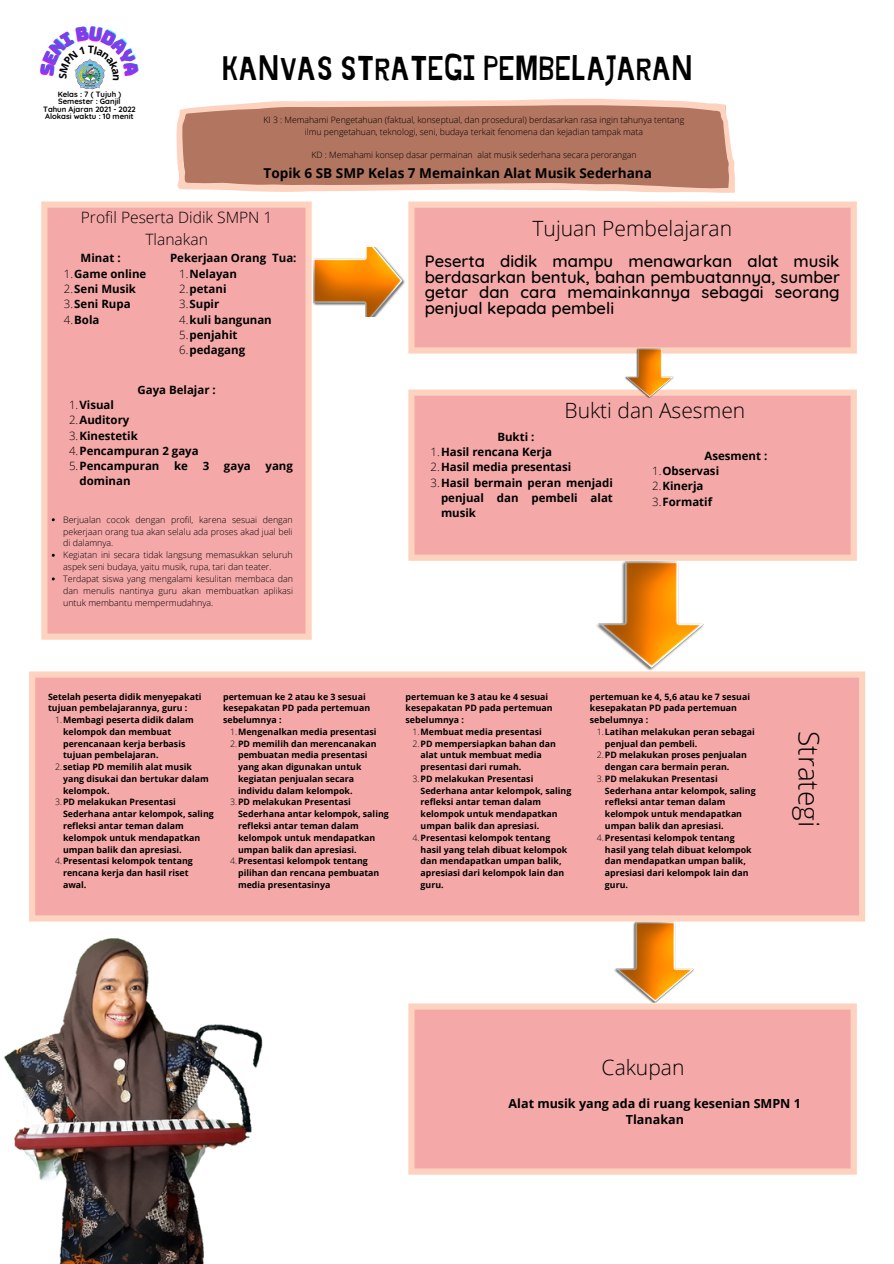
<style>
.page{position:relative;width:894px;height:1264px;background:#fff}
.page>*{position:absolute;margin:0;border:0;box-sizing:border-box;transform-origin:0 0}
.t1{font:34.2px "Jingleberry";color:#000}
.t2{font:300 28.05px "Open Sans";color:#000}
.t3{font:300 21px "Open Sans";color:#000}
.t4{font:500 16.65px/15.8px "Quicksand";color:#000;text-align:justify}
.t5{font:300 15.6px/21.8px "Open Sans";color:#000;text-align:center}
.t6{font:700 13.65px "Open Sans";color:#000}
.t7{font:700 12.6px/16.6px "Open Sans";color:#000;text-align:center}
.t8{font:700 11.4px/15.3px "Open Sans";color:#000;text-align:justify}
.t9{font:700 8.85px/11.7px "Open Sans";color:#000}
.t10{font:300 8.85px/11.9px "Open Sans";color:#000;text-align:justify}
.t11{font:300 8.7px/11.6px "Open Sans";color:#000;text-align:center}
.t12{font:700 7.65px "Quicksand";color:#000}
.s1{font-weight:300}
</style>
<div class="page">
<img style="left:4px;top:921px;width:308px;height:342px">
<svg style="left:41px;top:201px;width:270px;height:438px;background:#f4aba9"></svg>
<svg style="left:176px;top:99px;width:559px;height:94px;background:#c18a77"></svg>
<svg style="left:408px;top:201px;width:448px;height:152px;background:#f4aeab"></svg>
<svg style="left:408px;top:389px;width:448px;height:172px;background:#f4adaa"></svg>
<div style="left:29px;top:671px;width:835px;height:250px;background:#f4a9a8"></div>
<svg style="left:408px;top:1003px;width:448px;height:171px;background:#f4adaa"></svg>
<img style="left:313px;top:248px;width:92px;height:68px">
<img style="left:624px;top:348px;width:49px;height:50px">
<img style="left:596px;top:561px;width:108px;height:110px">
<img style="left:613px;top:921px;width:81px;height:81px">
<img style="left:77px;top:80px;width:26px;height:9px">
<svg style="left:74px;top:58px;width:32px;height:22px"></svg>
<p class="t12" style="left:58px;top:89px;width:65px">Kelas : 7 ( Tujuh )</p>
<p class="t12" style="left:58px;top:96px;width:64px">Semester : Ganjil</p>
<p class="t12" style="left:43px;top:104px;width:94px">Tahun Ajaran 2021 - 2022</p>
<p class="t12" style="left:45px;top:111px;width:90px">Alokasi waktu : 10 menit</p>
<p class="t1" style="left:222px;top:53px;width:472px">KANVAS STRATEGI PEMBELAJARAN</p>
<p class="t11" style="left:263px;top:114px;width:422px">KI 3 : Memahami Pengetahuan (faktual, konseptual, dan prosedural) berdasarkan rasa ingin tahunya tentang ilmu pengetahuan, teknologi, seni, budaya terkait fenomena dan kejadian tampak mata</p>
<p class="t11" style="left:311px;top:149px;width:326px">KD : Memahami konsep dasar permainan alat musik sederhana secara perorangan</p>
<p class="t6" style="left:263px;top:163px;width:390px">Topik 6 SB SMP Kelas 7 Memainkan Alat Musik Sederhana</p>
<p class="t5" style="left:81px;top:206px;width:193px">Profil Peserta Didik SMPN 1<br>Tlanakan</p>
<p class="t8" style="left:64px;top:265px;width:84px"><span class="s1">1.</span>Game online</p>
<p class="t8" style="left:64px;top:281px;width:74px"><span class="s1">2.</span>Seni Musik</p>
<p class="t8" style="left:64px;top:296px;width:68px"><span class="s1">3.</span>Seni Rupa</p>
<p class="t8" style="left:64px;top:311px;width:37px"><span class="s1">4.</span>Bola</p>
<p class="t3" style="left:532px;top:214px;width:201px">Tujuan Pembelajaran</p>
<p class="t4" style="left:424px;top:253px;width:416px">Peserta didik mampu menawarkan alat musik berdasarkan bentuk, bahan pembuatannya, sumber getar dan cara memainkannya sebagai seorang penjual kepada pembeli</p>
<p class="t8" style="left:81px;top:250px;width:41px">Minat :</p>
<p class="t8" style="left:170px;top:250px;width:128px">Pekerjaan Orang Tua:</p>
<p class="t8" style="left:179px;top:265px;width:59px"><span class="s1">1.</span>Nelayan</p>
<p class="t8" style="left:179px;top:281px;width:49px"><span class="s1">2.</span>petani</p>
<p class="t8" style="left:179px;top:296px;width:42px"><span class="s1">3.</span>Supir</p>
<p class="t8" style="left:179px;top:311px;width:94px"><span class="s1">4.</span>kuli bangunan</p>
<p class="t8" style="left:179px;top:327px;width:60px"><span class="s1">5.</span>penjahit</p>
<p class="t8" style="left:179px;top:342px;width:67px"><span class="s1">6.</span>pedagang</p>
<p class="t8" style="left:137px;top:381px;width:80px">Gaya Belajar :</p>
<p class="t8" style="left:69px;top:397px;width:46px"><span class="s1">1.</span>Visual</p>
<p class="t8" style="left:69px;top:412px;width:62px"><span class="s1">2.</span>Auditory</p>
<p class="t8" style="left:69px;top:427px;width:70px"><span class="s1">3.</span>Kinestetik</p>
<p class="t8" style="left:69px;top:443px;width:131px"><span class="s1">4.</span>Pencampuran 2 gaya</p>
<p class="t8" style="left:69px;top:458px;width:92px"><span class="s1">5.</span>Pencampuran</p>
<p class="t8" style="left:174px;top:458px;width:15px">ke</p>
<p class="t8" style="left:203px;top:458px;width:8px">3</p>
<p class="t8" style="left:224px;top:458px;width:28px">gaya</p>
<p class="t8" style="left:265px;top:458px;width:29px">yang</p>
<p class="t8" style="left:79px;top:473px;width:53px">dominan</p>
<p class="t10" style="left:63px;top:513px;width:231px">Berjualan cocok dengan profil, karena sesuai dengan pekerjaan orang tua akan selalu ada proses akad jual beli di dalamnya.</p>
<p class="t10" style="left:63px;top:549px;width:231px">Kegiatan ini secara tidak langsung memasukkan seluruh aspek seni budaya, yaitu musik, rupa, tari dan teater.</p>
<p class="t10" style="left:63px;top:572px;width:231px">Terdapat siswa yang mengalami kesulitan membaca dan dan menulis nantinya guru akan membuatkan aplikasi untuk membantu mempermudahnya.</p>
<p class="t8" style="left:497px;top:428px;width:39px">Bukti :</p>
<p class="t3" style="left:564px;top:396px;width:182px">Bukti dan Asesmen</p>
<p class="t8" style="left:430px;top:444px;width:123px"><span class="s1">1.</span>Hasil rencana Kerja</p>
<p class="t8" style="left:430px;top:459px;width:142px"><span class="s1">2.</span>Hasil media presentasi</p>
<p class="t8" style="left:441px;top:474px;width:173px;text-indent:-10px"><span class="s1">3.</span>Hasil bermain peran menjadi penjual dan pembeli alat musik</p>
<p class="t8" style="left:704px;top:447px;width:64px">Asesment :</p>
<p class="t8" style="left:652px;top:463px;width:68px"><span class="s1">1.</span>Observasi</p>
<p class="t8" style="left:652px;top:478px;width:53px"><span class="s1">2.</span>Kinerja</p>
<p class="t8" style="left:652px;top:493px;width:61px"><span class="s1">3.</span>Formatif</p>
<p class="t9" style="left:48px;top:690px;width:155px">Setelah peserta didik menyepakati tujuan pembelajarannya, guru :</p>
<p class="t9" style="left:63px;top:713px;width:132px;text-indent:-8px"><span class="s1">1.</span>Membagi peserta didik dalam kelompok dan membuat perencanaan kerja berbasis tujuan pembelajaran.</p>
<p class="t9" style="left:63px;top:760px;width:147px;text-indent:-8px"><span class="s1">2.</span>setiap PD memilih alat musik yang disukai dan bertukar dalam kelompok.</p>
<p class="t9" style="left:63px;top:796px;width:152px;text-indent:-8px"><span class="s1">3.</span>PD melakukan Presentasi<br>Sederhana antar kelompok, saling refleksi antar teman dalam kelompok untuk mendapatkan umpan balik dan apresiasi.</p>
<p class="t9" style="left:63px;top:855px;width:131px;text-indent:-8px"><span class="s1">4.</span>Presentasi kelompok tentang rencana kerja dan hasil riset awal.</p>
<p class="t9" style="left:223px;top:690px;width:148px">pertemuan ke 2 atau ke 3 sesuai kesepakatan PD pada pertemuan sebelumnya :</p>
<p class="t9" style="left:230px;top:725px;width:148px"><span class="s1">1.</span>Mengenalkan media presentasi</p>
<p class="t9" style="left:238px;top:737px;width:140px;text-indent:-8px"><span class="s1">2.</span>PD memilih dan merencanakan pembuatan media presentasi yang akan digunakan untuk kegiatan penjualan secara individu dalam kelompok.</p>
<p class="t9" style="left:238px;top:796px;width:152px;text-indent:-8px"><span class="s1">3.</span>PD melakukan Presentasi<br>Sederhana antar kelompok, saling refleksi antar teman dalam kelompok untuk mendapatkan umpan balik dan apresiasi.</p>
<p class="t9" style="left:238px;top:855px;width:143px;text-indent:-8px"><span class="s1">4.</span>Presentasi kelompok tentang pilihan dan rencana pembuatan media presentasinya</p>
<p class="t9" style="left:405px;top:690px;width:148px">pertemuan ke 3 atau ke 4 sesuai kesepakatan PD pada pertemuan sebelumnya :</p>
<p class="t9" style="left:412px;top:725px;width:131px"><span class="s1">1.</span>Membuat media presentasi</p>
<p class="t9" style="left:420px;top:737px;width:137px;text-indent:-8px"><span class="s1">2.</span>PD mempersiapkan bahan dan alat untuk membuat media presentasi dari rumah.</p>
<p class="t9" style="left:420px;top:772px;width:152px;text-indent:-8px"><span class="s1">3.</span>PD melakukan Presentasi<br>Sederhana antar kelompok, saling refleksi antar teman dalam kelompok untuk mendapatkan umpan balik dan apresiasi.</p>
<p class="t9" style="left:420px;top:831px;width:148px;text-indent:-8px"><span class="s1">4.</span>Presentasi kelompok tentang hasil yang telah dibuat kelompok dan mendapatkan umpan balik, apresiasi dari kelompok lain dan guru.</p>
<p class="t9" style="left:589px;top:690px;width:161px">pertemuan ke 4, 5,6 atau ke 7 sesuai kesepakatan PD pada pertemuan sebelumnya :</p>
<p class="t9" style="left:604px;top:725px;width:151px;text-indent:-8px"><span class="s1">1.</span>Latihan melakukan peran sebagai penjual dan pembeli.</p>
<p class="t9" style="left:604px;top:749px;width:143px;text-indent:-8px"><span class="s1">2.</span>PD melakukan proses penjualan dengan cara bermain peran.</p>
<p class="t9" style="left:604px;top:772px;width:152px;text-indent:-8px"><span class="s1">3.</span>PD melakukan Presentasi<br>Sederhana antar kelompok, saling refleksi antar teman dalam kelompok untuk mendapatkan umpan balik dan apresiasi.</p>
<p class="t9" style="left:604px;top:831px;width:148px;text-indent:-8px"><span class="s1">4.</span>Presentasi kelompok tentang hasil yang telah dibuat kelompok dan mendapatkan umpan balik, apresiasi dari kelompok lain dan guru.</p>
<p class="t2" style="left:828px;top:731px;width:98px;rotate:90deg">Strategi</p>
<p class="t3" style="left:601px;top:1052px;width:84px">Cakupan</p>
<p class="t7" style="left:508px;top:1094px;width:294px">Alat musik yang ada di ruang kesenian SMPN 1<br>Tlanakan</p>
</div>
